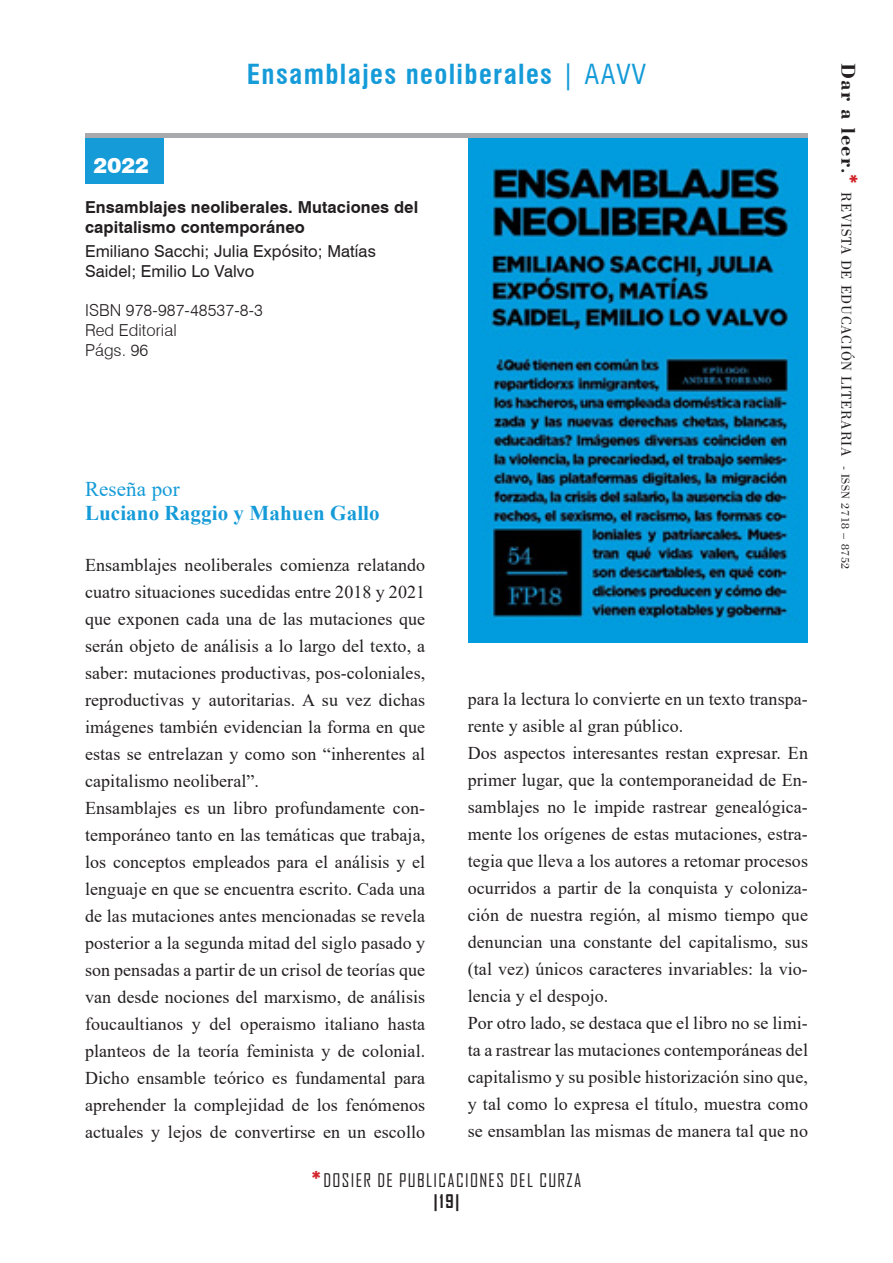
<style>
.page{position:relative;width:893px;height:1263px;background:#fff}
.page>*{position:absolute;margin:0;border:0;box-sizing:border-box;transform-origin:0 0}
.t1{font:700 condensed 27px "Swiss 721 BT";letter-spacing:.05em;color:#159bd8}
.t2{font:700 21px "Times New Roman";letter-spacing:.005em;color:#159bd8}
.t3{font:21px "Times New Roman";letter-spacing:.005em;color:#159bd8}
.t4{font:900 21px "Swiss 721 BT";color:#fff}
.t5{font:18px/27px "Times New Roman";letter-spacing:.005em;color:#231f20;text-align:justify}
.t6{font:18px/21.6px "Agency FB";letter-spacing:.075em;color:#231f20;text-align:center}
.t7{font:700 16.5px/19.8px "Swiss 721 BT";letter-spacing:.005em;color:#231f20}
.t8{font:16.5px/19.8px "Swiss 721 BT";letter-spacing:.005em;color:#231f20}
.t9{font:300 16.5px "Swiss 721 BT";letter-spacing:.005em;color:#231f20}
.t10{font:15px "Bodoni BT";letter-spacing:.05em;color:#231f20}
.s1{font-weight:400}
.s2{font-weight:700;font-size:21px;color:#d1232a}
.s3{font-weight:700}
.s4{font-weight:700;font-size:21px}
.s5{font-weight:700;font-size:18px}
.s6{font-family:"Agency FB";font-weight:700;font-size:21px;color:#d1232a}
.s7{font-size:12px}
</style>
<div class="page">
<div style="left:85px;top:138px;width:79px;height:46px;background:#159bd8"></div>
<img style="left:469px;top:138px;width:339px;height:504px">
<div style="left:85px;top:133px;width:723px;height:5px;background:#a8a9ad"></div>
<p class="t1" style="left:247px;top:58px;width:401px">Ensamblajes neoliberales <span class="s1">| AAVV</span></p>
<p class="t4" style="left:94px;top:153px;width:57px">2022</p>
<p class="t7" style="left:85px;top:197px;width:335px">Ensamblajes neoliberales. Mutaciones del capitalismo contemporáneo</p>
<p class="t8" style="left:85px;top:240px;width:292px">Emiliano Sacchi; Julia Expósito; Matías<br>Saidel; Emilio Lo Valvo</p>
<p class="t9" style="left:85px;top:300px;width:179px">ISBN 978-987-48537-8-3</p>
<p class="t9" style="left:85px;top:320px;width:93px">Red Editorial</p>
<p class="t9" style="left:85px;top:340px;width:65px">Págs. 96</p>
<p class="t3" style="left:85px;top:474px;width:96px">Reseña por</p>
<p class="t2" style="left:85px;top:498px;width:296px">Luciano Raggio y Mahuen Gallo</p>
<p class="t5" style="left:85px;top:551px;width:342px">Ensamblajes neoliberales comienza relatando cuatro situaciones sucedidas entre 2018 y 2021 que exponen cada una de las mutaciones que serán objeto de análisis a lo largo del texto, a saber: mutaciones productivas, pos-coloniales, reproductivas y autoritarias. A su vez dichas imágenes también evidencian la forma en que estas se entrelazan y como son “inherentes al capitalismo neoliberal”.</p>
<p class="t5" style="left:85px;top:794px;width:342px">Ensamblajes es un libro profundamente con&shy;temporáneo tanto en las temáticas que trabaja, los conceptos empleados para el análisis y el lenguaje en que se encuentra escrito. Cada una de las mutaciones antes mencionadas se revela posterior a la segunda mitad del siglo pasado y son pensadas a partir de un crisol de teorías que van desde nociones del marxismo, de análisis foucaultianos y del operaismo italiano hasta planteos de la teoría feminista y de colonial.<br>Dicho ensamble teórico es fundamental para aprehender la complejidad de los fenómenos actuales y lejos de convertirse en un escollo</p>
<p class="t5" style="left:468px;top:685px;width:342px">para la lectura lo convierte en un texto transpa&shy;rente y asible al gran público.</p>
<p class="t5" style="left:468px;top:739px;width:342px">Dos aspectos interesantes restan expresar. En primer lugar, que la contemporaneidad de En&shy;samblajes no le impide rastrear genealógica&shy;mente los orígenes de estas mutaciones, estra&shy;tegia que lleva a los autores a retomar procesos ocurridos a partir de la conquista y coloniza&shy;ción de nuestra región, al mismo tiempo que denuncian una constante del capitalismo, sus (tal vez) únicos caracteres invariables: la vio&shy;lencia y el despojo.</p>
<p class="t5" style="left:468px;top:1009px;width:342px">Por otro lado, se destaca que el libro no se limi&shy;ta a rastrear las mutaciones contemporáneas del capitalismo y su posible historización sino que, y tal como lo expresa el título, muestra como se ensamblan las mismas de manera tal que no</p>
<p class="t6" style="left:312px;top:1169px;width:271px"><span class="s2">*</span>DOSIER DE PUBLICACIONES DEL CURZA <span class="s3">|19|</span></p>
<p class="t10" style="left:856px;top:63px;width:508px;rotate:90deg"><span class="s4">Dar a leer</span><span class="s5">.</span><span class="s6">*</span> REVISTA DE EDUCACIÓN LITERARIA <span class="s7">- ISSN 2718 – 8752</span></p>
</div>
